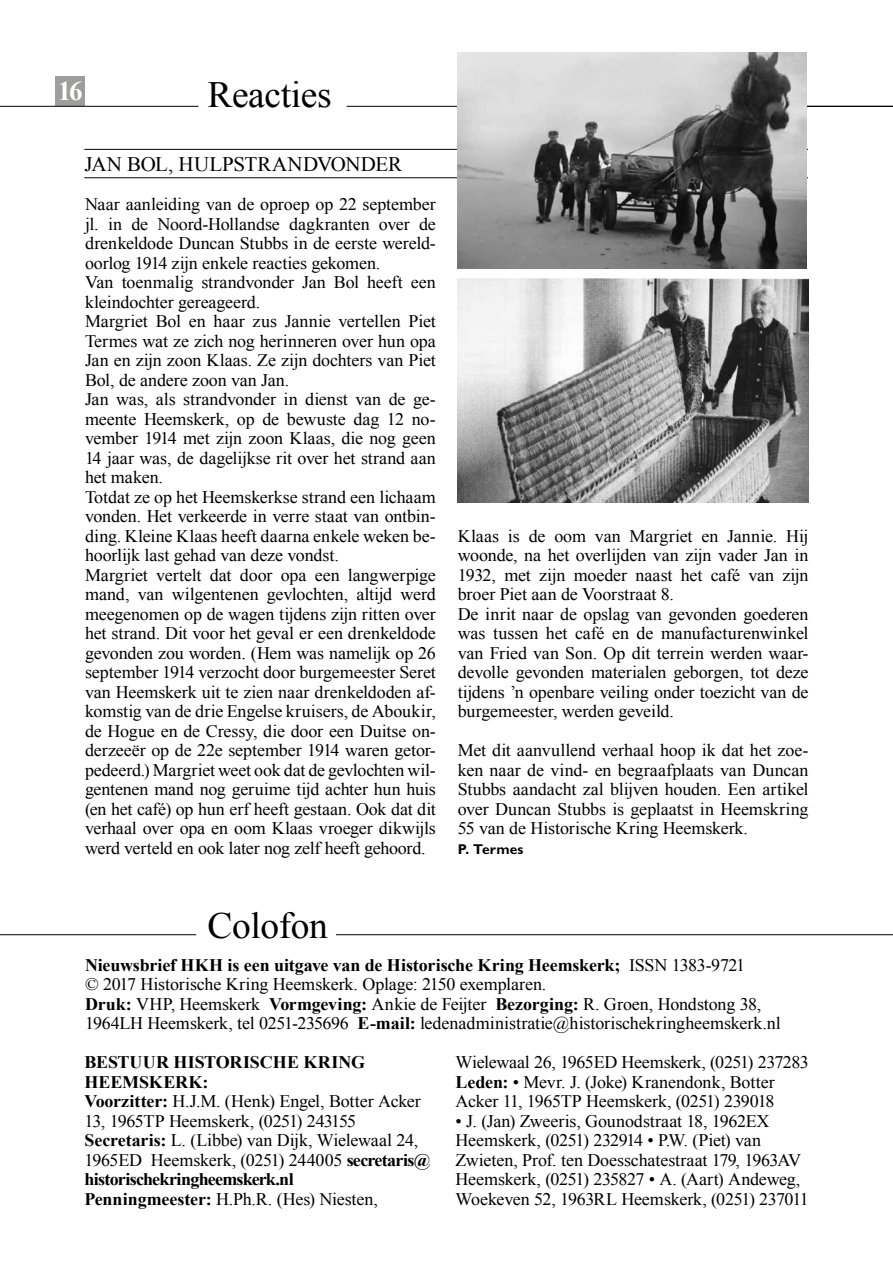
<style>
.page{position:relative;width:893px;height:1263px;background:#fff}
.page>*{position:absolute;margin:0;border:0;box-sizing:border-box;transform-origin:0 0}
.t1{font:37.05px "Times New Roman";letter-spacing:-.01em;color:#000}
.t2{font:700 27px "Times New Roman";color:#fff}
.t3{font:20.55px "Times New Roman";letter-spacing:-.01em;color:#000}
.t4{font:17.7px/19.5px "Times New Roman";letter-spacing:-.01em;color:#000}
.t5{font:700 14.25px "Gill Sans Std";letter-spacing:.015em;color:#000}
.s1{font-weight:700}
</style>
<div class="page">
<div style="left:55px;top:76px;width:30px;height:30px;background:#9d9d9c"></div>
<hr style="left:0;top:106px;width:198px;height:1px;background:#000">
<hr style="left:347px;top:106px;width:546px;height:1px;background:#000">
<hr style="left:336px;top:934px;width:557px;height:1px;background:#000">
<hr style="left:0;top:934px;width:196px;height:1px;background:#000">
<hr style="left:84px;top:149px;width:724px;height:1px;background:#000">
<hr style="left:84px;top:177px;width:724px;height:1px;background:#000">
<img style="left:458px;top:278px;width:351px;height:224px">
<img style="left:458px;top:52px;width:349px;height:216px">
<h2 class="t2" style="left:58px;top:72px;width:26px">16</h2>
<h1 class="t1" style="left:207px;top:69px;width:126px">Reacties</h1>
<p class="t3" style="left:84px;top:150px;width:319px">JAN BOL, HULPSTRANDVONDER</p>
<p class="t4" style="left:85px;top:194px;width:352px">Naar aanleiding van de oproep op 22 september jl. in de Noord-Hollandse dagkranten over de drenkeldode Duncan Stubbs in de eerste wereld&shy;oorlog 1914 zijn enkele reacties gekomen.<br>Van toenmalig strandvonder Jan Bol heeft een kleindochter gereageerd.<br>Margriet Bol en haar zus Jannie vertellen Piet Termes wat ze zich nog herinneren over hun opa Jan en zijn zoon Klaas. Ze zijn dochters van Piet Bol, de andere zoon van Jan.<br>Jan was, als strandvonder in dienst van de ge&shy;meente Heemskerk, op de bewuste dag 12 no&shy;vember 1914 met zijn zoon Klaas, die nog geen 14 jaar was, de dagelijkse rit over het strand aan het maken.<br>Totdat ze op het Heemskerkse strand een lichaam vonden. Het verkeerde in verre staat van ontbin&shy;ding. Kleine Klaas heeft daarna enkele weken be&shy;hoorlijk last gehad van deze vondst.<br>Margriet vertelt dat door opa een langwerpige mand, van wilgentenen gevlochten, altijd werd meegenomen op de wagen tijdens zijn ritten over het strand. Dit voor het geval er een drenkeldode gevonden zou worden. (Hem was namelijk op 26 september 1914 verzocht door burgemeester Seret van Heemskerk uit te zien naar drenkeldoden af&shy;komstig van de drie Engelse kruisers, de Aboukir, de Hogue en de Cressy, die door een Duitse on&shy;derzeeër op de 22e september 1914 waren getor&shy;pedeerd.) Margriet weet ook dat de gevlochten wil&shy;gentenen mand nog geruime tijd achter hun huis (en het café) op hun erf heeft gestaan. Ook dat dit verhaal over opa en oom Klaas vroeger dikwijls werd verteld en ook later nog zelf heeft gehoord.</p>
<p class="t4" style="left:458px;top:526px;width:352px">Klaas is de oom van Margriet en Jannie. Hij woonde, na het overlijden van zijn vader Jan in 1932, met zijn moeder naast het café van zijn broer Piet aan de Voorstraat 8.<br>De inrit naar de opslag van gevonden goederen was tussen het café en de manufacturenwinkel van Fried van Son. Op dit terrein werden waar&shy;devolle gevonden materialen geborgen, tot deze tijdens ’n openbare veiling onder toezicht van de burgemeester, werden geveild.</p>
<p class="t4" style="left:458px;top:740px;width:352px;text-align:justify">Met dit aanvullend verhaal hoop ik dat het zoe&shy;ken naar de vind- en begraafplaats van Duncan Stubbs aandacht zal blijven houden. Een artikel over Duncan Stubbs is geplaatst in Heemskring 55 van de Historische Kring Heemskerk.</p>
<p class="t5" style="left:458px;top:840px;width:67px">P. Termes</p>
<h1 class="t1" style="left:207px;top:901px;width:122px">Colofon</h1>
<p class="t4" style="left:85px;top:955px;width:697px"><span class="s1">Nieuwsbrief HKH is een uitgave van de Historische Kring Heemskerk;</span> ISSN 1383-9721<br>© 2017 Historische Kring Heemskerk. Oplage: 2150 exemplaren.<br><span class="s1">Druk:</span> VHP, Heemskerk <span class="s1">Vormgeving:</span> Ankie de Feijter <span class="s1">Bezorging:</span> R. Groen, Hondstong 38, 1964LH Heemskerk, tel 0251-235696 <span class="s1">E-mail:</span> ledenadministratie@historischekringheemskerk.nl</p>
<p class="t4" style="left:84px;top:1052px;width:348px"><span class="s1">BESTUUR HISTORISCHE KRING HEEMSKERK:<br>Voorzitter:</span> H.J.M. (Henk) Engel, Botter Acker 13, 1965TP Heemskerk, (0251) 243155<br><span class="s1">Secretaris:</span> L. (Libbe) van Dijk, Wielewaal 24, 1965ED Heemskerk, (0251) 244005 <span class="s1">secretaris@ historischekringheemskerk.nl<br>Penningmeester:</span> H.Ph.R. (Hes) Niesten,</p>
<p class="t4" style="left:456px;top:1052px;width:355px">Wielewaal 26, 1965ED Heemskerk, (0251) 237283<br><span class="s1">Leden:</span> • Mevr. J. (Joke) Kranendonk, Botter<br>Acker 11, 1965TP Heemskerk, (0251) 239018</p>
<p class="t4" style="left:456px;top:1110px;width:355px">• J. (Jan) Zweeris, Gounodstraat 18, 1962EX Heemskerk, (0251) 232914 • P.W. (Piet) van Zwieten, Prof. ten Doesschatestraat 179, 1963AV Heemskerk, (0251) 235827 • A. (Aart) Andeweg, Woekeven 52, 1963RL Heemskerk, (0251) 237011</p>
</div>
